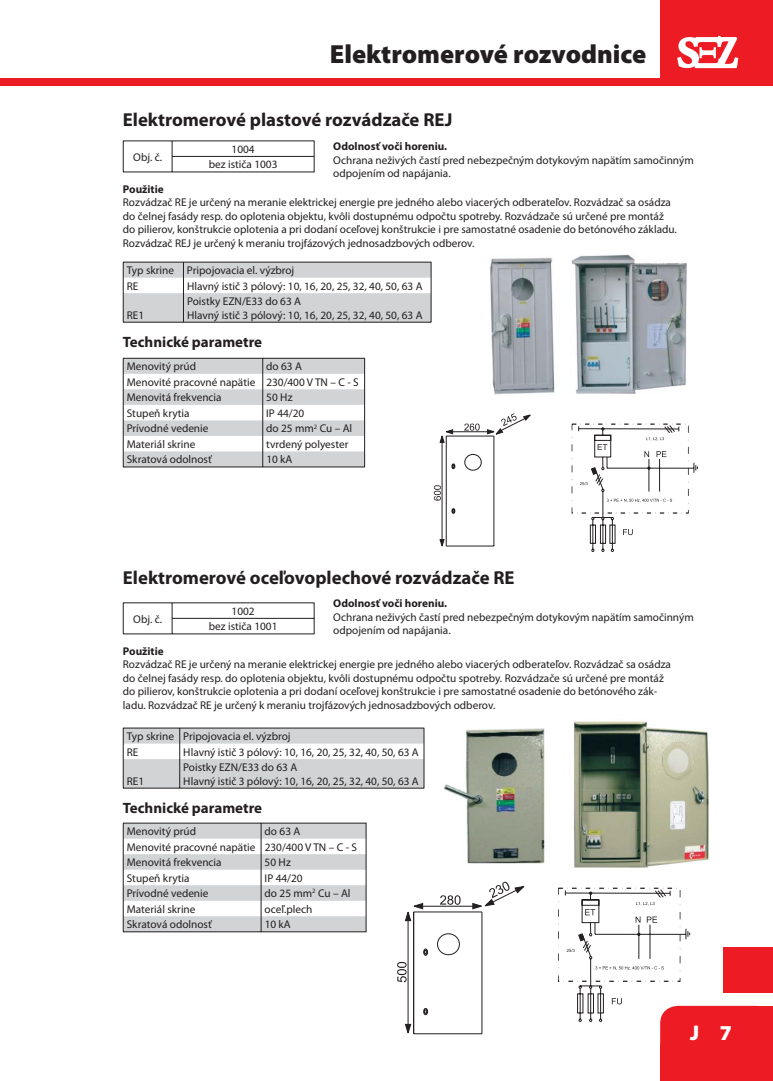
<style>
.page{position:relative;width:773px;height:1081px;background:#fff}
.page>*{position:absolute;margin:0;border:0;box-sizing:border-box;transform-origin:0 0}
.t1{font:900 26.25px "Myriad Pro";color:#231f20}
.t2{font:900 21.25px "Myriad Pro";color:#fff}
.t3{font:700 18.75px "Myriad Pro";color:#231f20}
.t4{font:700 15px "Myriad Pro";color:#231f20}
.t5{font:11.25px/13.5px "Myriad Pro";color:#231f20}
.t6{font:700 11.25px "Myriad Pro";color:#231f20}
</style>
<div class="page">
<div style="left:0;top:78px;width:772px;height:7px;background:#ed1c24"></div>
<div style="left:660px;top:0;width:112px;height:82px;background:#ed1c24"></div>
<svg style="left:677px;top:36px;width:61px;height:32px"></svg>
<hr style="left:123px;top:141px;width:49px;height:1px;background:#231f20">
<svg style="left:123px;top:142px;width:1px;height:30px"></svg>
<hr style="left:123px;top:172px;width:49px;height:1px;background:#231f20">
<hr style="left:172px;top:141px;width:142px;height:1px;background:#231f20">
<hr style="left:172px;top:156px;width:142px;height:1px;background:#231f20">
<svg style="left:172px;top:141px;width:1px;height:31px"></svg>
<svg style="left:314px;top:141px;width:1px;height:31px"></svg>
<hr style="left:172px;top:172px;width:142px;height:1px;background:#231f20">
<hr style="left:123px;top:602px;width:49px;height:1px;background:#231f20">
<svg style="left:123px;top:603px;width:1px;height:30px"></svg>
<hr style="left:123px;top:633px;width:49px;height:1px;background:#231f20">
<hr style="left:172px;top:602px;width:142px;height:1px;background:#231f20">
<hr style="left:172px;top:618px;width:142px;height:1px;background:#231f20">
<svg style="left:172px;top:603px;width:1px;height:30px"></svg>
<svg style="left:314px;top:603px;width:1px;height:30px"></svg>
<hr style="left:172px;top:633px;width:142px;height:1px;background:#231f20">
<svg style="left:123px;top:262px;width:308px;height:60px"></svg>
<hr style="left:123px;top:322px;width:308px;height:1px;background:#231f20">
<svg style="left:123px;top:728px;width:301px;height:60px"></svg>
<hr style="left:123px;top:788px;width:301px;height:1px;background:#231f20">
<svg style="left:123px;top:358px;width:242px;height:109px"></svg>
<hr style="left:123px;top:467px;width:242px;height:1px;background:#231f20">
<svg style="left:123px;top:823px;width:244px;height:109px"></svg>
<hr style="left:123px;top:931px;width:243px;height:1px;background:#231f20">
<img style="left:490px;top:254px;width:197px;height:140px">
<img style="left:444px;top:721px;width:265px;height:147px">
<svg style="left:434px;top:413px;width:97px;height:134px"></svg>
<svg style="left:578px;top:425px;width:119px;height:127px"></svg>
<svg style="left:397px;top:882px;width:128px;height:152px"></svg>
<div style="left:558px;top:888px;width:122px;height:93px;border:1px dashed #231f20"></div>
<svg style="left:565px;top:889px;width:207px;height:192px"></svg>
<h1 class="t1" style="left:330px;top:44px;width:318px">Elektromerové rozvodnice</h1>
<h3 class="t3" style="left:123px;top:112px;width:331px">Elektromerové plastové rozvádzače REJ</h3>
<p class="t5" style="left:133px;top:151px;width:30px">Obj. č.</p>
<p class="t5" style="left:209px;top:142px;width:70px;line-height:15.5px;text-align:center">1004<br>bez ističa 1003</p>
<p class="t6" style="left:333px;top:142px;width:115px">Odolnosť voči horeniu.</p>
<p class="t5" style="left:333px;top:154px;width:362px">Ochrana neživých častí pred nebezpečným dotykovým napätím samočinným odpojením od napájania.</p>
<p class="t6" style="left:123px;top:185px;width:42px">Použitie</p>
<p class="t5" style="left:123px;top:197px;width:555px">Rozvádzač RE je určený na meranie elektrickej energie pre jedného alebo viacerých odberateľov. Rozvádzač sa osádza do čelnej fasády resp. do oplotenia objektu, kvôli dostupnému odpočtu spotreby. Rozvádzače sú určené pre montáž do pilierov, konštrukcie oplotenia a pri dodaní oceľovej konštrukcie i pre samostatné osadenie do betónového základu.<br>Rozvádzač REJ je určený k meraniu trojfázových jednosadzbových odberov.</p>
<p class="t5" style="left:127px;top:264px;width:169px;line-height:15.5px">Typ skrine Pripojovacia el. výzbroj<br>RE</p>
<p class="t5" style="left:187px;top:280px;width:237px">Hlavný istič 3 pólový: 10, 16, 20, 25, 32, 40, 50, 63 A</p>
<p class="t5" style="left:127px;top:309px;width:19px">RE1</p>
<p class="t5" style="left:187px;top:296px;width:237px">Poistky EZN/E33 do 63 A<br>Hlavný istič 3 pólový: 10, 16, 20, 25, 32, 40, 50, 63 A</p>
<h3 class="t4" style="left:123px;top:336px;width:141px">Technické parametre</h3>
<p class="t5" style="left:127px;top:361px;width:71px">Menovitý prúd</p>
<p class="t5" style="left:127px;top:360px;width:233px;line-height:15.5px;text-indent:139px">do 63 A<br>Menovité pracovné napätie 230/400 V TN – C - S<br>Menovitá frekvencia</p>
<p class="t5" style="left:266px;top:392px;width:28px">50 Hz</p>
<p class="t5" style="left:127px;top:407px;width:64px">Stupeň krytia</p>
<p class="t5" style="left:266px;top:407px;width:40px">IP 44/20</p>
<p class="t5" style="left:127px;top:423px;width:83px">Prívodné vedenie</p>
<p class="t5" style="left:266px;top:423px;width:87px">do 25 mm<sup>2</sup> Cu – Al</p>
<p class="t5" style="left:127px;top:438px;width:70px">Materiál skrine</p>
<p class="t5" style="left:266px;top:438px;width:84px">tvrdený polyester</p>
<p class="t5" style="left:127px;top:454px;width:87px">Skratová odolnosť</p>
<p class="t5" style="left:266px;top:454px;width:28px">10 kA</p>
<h3 class="t3" style="left:123px;top:570px;width:393px">Elektromerové oceľovoplechové rozvádzače RE</h3>
<p class="t5" style="left:133px;top:613px;width:30px">Obj. č.</p>
<p class="t5" style="left:209px;top:604px;width:70px;line-height:15.5px;text-align:center">1002<br>bez ističa 1001</p>
<p class="t6" style="left:333px;top:599px;width:115px">Odolnosť voči horeniu.</p>
<p class="t5" style="left:333px;top:611px;width:362px">Ochrana neživých častí pred nebezpečným dotykovým napätím samočinným odpojením od napájania.</p>
<p class="t6" style="left:123px;top:647px;width:42px">Použitie</p>
<p class="t5" style="left:123px;top:659px;width:549px">Rozvádzač RE je určený na meranie elektrickej energie pre jedného alebo viacerých odberateľov. Rozvádzač sa osádza do čelnej fasády resp. do oplotenia objektu, kvôli dostupnému odpočtu spotreby. Rozvádzače sú určené pre montáž do pilierov, konštrukcie oplotenia a pri dodaní oceľovej konštrukcie i pre samostatné osadenie do betónového zák&shy;ladu. Rozvádzač RE je určený k meraniu trojfázových jednosadzbových odberov.</p>
<p class="t5" style="left:127px;top:729px;width:165px;line-height:15.5px">Typ skrine Pripojovacia el. výzbroj<br>RE</p>
<p class="t5" style="left:183px;top:746px;width:237px">Hlavný istič 3 pólový: 10, 16, 20, 25, 32, 40, 50, 63 A</p>
<p class="t5" style="left:127px;top:775px;width:19px">RE1</p>
<p class="t5" style="left:183px;top:761px;width:237px">Poistky EZN/E33 do 63 A<br>Hlavný istič 3 pólový: 10, 16, 20, 25, 32, 40, 50, 63 A</p>
<h3 class="t4" style="left:123px;top:803px;width:141px">Technické parametre</h3>
<p class="t5" style="left:127px;top:825px;width:71px">Menovitý prúd</p>
<p class="t5" style="left:127px;top:824px;width:232px;line-height:15.5px;text-indent:138px">do 63 A<br>Menovité pracovné napätie 230/400 V TN – C - S<br>Menovitá frekvencia</p>
<p class="t5" style="left:264px;top:856px;width:28px">50 Hz</p>
<p class="t5" style="left:127px;top:872px;width:64px">Stupeň krytia</p>
<p class="t5" style="left:264px;top:872px;width:40px">IP 44/20</p>
<p class="t5" style="left:127px;top:888px;width:83px">Prívodné vedenie</p>
<p class="t5" style="left:264px;top:888px;width:87px">do 25 mm<sup>2</sup> Cu – Al</p>
<p class="t5" style="left:127px;top:903px;width:70px">Materiál skrine</p>
<p class="t5" style="left:264px;top:903px;width:49px">oceľ.plech</p>
<p class="t5" style="left:127px;top:919px;width:87px">Skratová odolnosť</p>
<p class="t5" style="left:265px;top:919px;width:28px">10 kA</p>
<h2 class="t2" style="left:690px;top:1025px;width:43px">J 7</h2>
</div>
